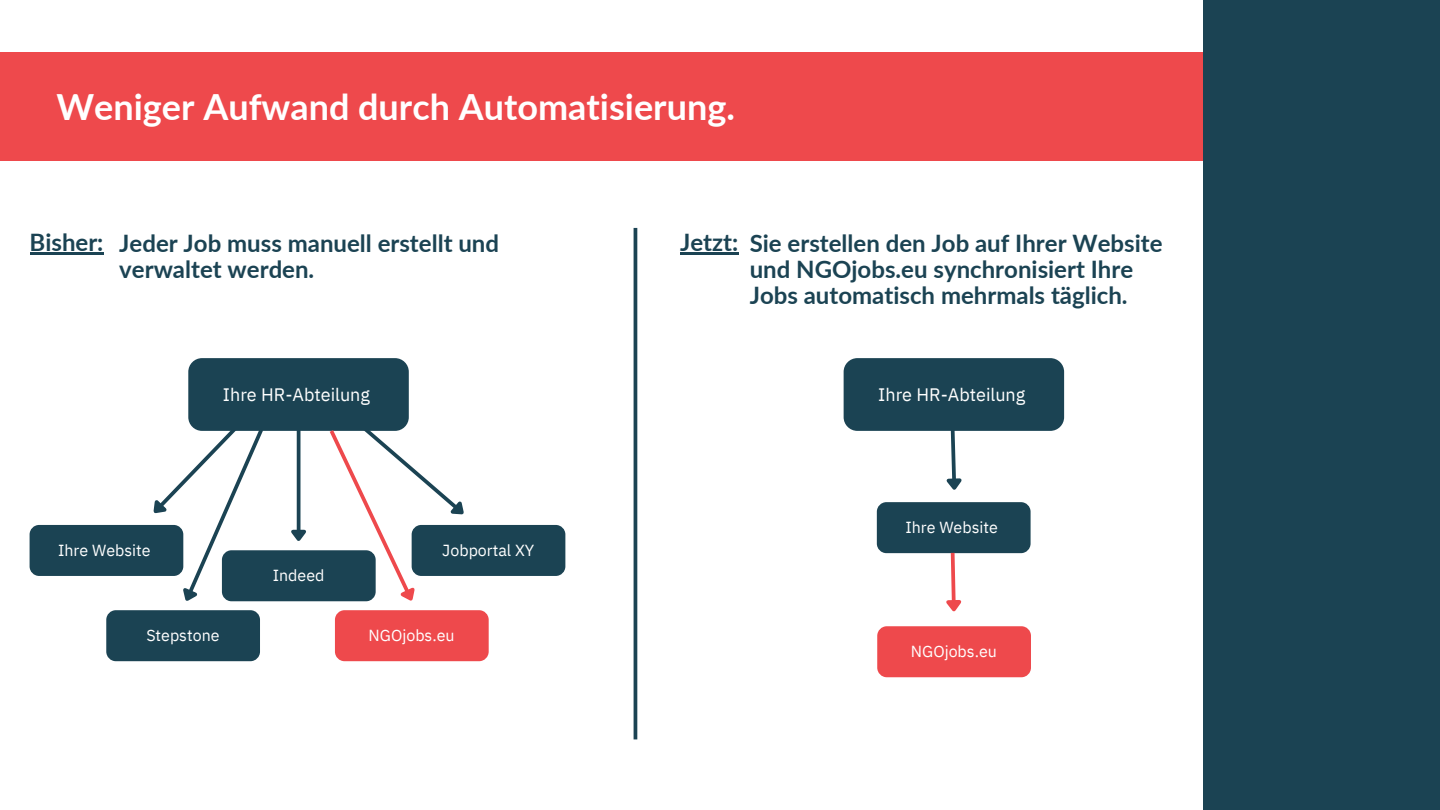
<style>
.page{position:relative;width:1440px;height:810px;background:#fff}
.page>*{position:absolute;margin:0;border:0;box-sizing:border-box;transform-origin:0 0}
.t1{font:700 36px "Lato";color:#fff}
.t2{font:700 24px/26.2px "Lato";color:#1b4353}
.t3{font:18px "IBM Plex Sans";color:#fff}
.t4{font:16px "IBM Plex Sans";color:#fff}
</style>
<div class="page">
<div style="left:0;top:52px;width:1440px;height:109px;background:#ee494c"></div>
<div style="left:1204px;top:0;width:236px;height:810px;background:#1b4353"></div>
<div style="left:188px;top:358px;width:221px;height:73px;background:#1b4353;border-radius:14px"></div>
<div style="left:412px;top:525px;width:153px;height:51px;background:#1b4353;border-radius:10px"></div>
<div style="left:30px;top:525px;width:153px;height:51px;background:#1b4353;border-radius:10px"></div>
<div style="left:106px;top:610px;width:154px;height:51px;background:#1b4353;border-radius:10px"></div>
<div style="left:222px;top:550px;width:154px;height:51px;background:#1b4353;border-radius:10px"></div>
<div style="left:335px;top:610px;width:154px;height:51px;background:#ee494c;border-radius:10px"></div>
<svg style="left:142px;top:419px;width:124px;height:183px"></svg>
<hr style="left:297px;top:426px;width:3px;height:105px;background:#1b4353">
<svg style="left:291px;top:526px;width:15px;height:15px"></svg>
<svg style="left:326px;top:420px;width:148px;height:182px"></svg>
<div style="left:844px;top:358px;width:220px;height:73px;background:#1b4353;border-radius:14px"></div>
<div style="left:877px;top:502px;width:154px;height:51px;background:#1b4353;border-radius:10px"></div>
<div style="left:877px;top:626px;width:154px;height:51px;background:#ee494c;border-radius:10px"></div>
<svg style="left:941px;top:430px;width:24px;height:60px"></svg>
<svg style="left:940px;top:552px;width:25px;height:60px"></svg>
<hr style="left:634px;top:228px;width:3px;height:511px;background:#1b4353">
<hr style="left:30px;top:253px;width:73px;height:2px;background:#1b4353">
<hr style="left:680px;top:253px;width:58px;height:2px;background:#1b4353">
<h1 class="t1" style="left:56px;top:84px;width:680px">Weniger Aufwand durch Automatisierung.</h1>
<p class="t2" style="left:30px;top:229px;width:75px">Bisher:</p>
<p class="t2" style="left:750px;top:229px;width:414px">Sie erstellen den Job auf Ihrer Website und NGOjobs.eu synchronisiert Ihre<br>Jobs automatisch mehrmals täglich.</p>
<p class="t2" style="left:680px;top:229px;width:60px">Jetzt:</p>
<p class="t2" style="left:119px;top:229px;width:381px">Jeder Job muss manuell erstellt und verwaltet werden.</p>
<p class="t3" style="left:223px;top:382px;width:149px">Ihre HR-Abteilung</p>
<p class="t4" style="left:58px;top:540px;width:94px">Ihre Website</p>
<p class="t4" style="left:442px;top:540px;width:94px">Jobportal XY</p>
<p class="t4" style="left:146px;top:625px;width:75px">Stepstone</p>
<p class="t4" style="left:273px;top:565px;width:53px">Indeed</p>
<p class="t4" style="left:369px;top:625px;width:87px">NGOjobs.eu</p>
<p class="t3" style="left:878px;top:382px;width:149px">Ihre HR-Abteilung</p>
<p class="t4" style="left:905px;top:517px;width:94px">Ihre Website</p>
<p class="t4" style="left:911px;top:641px;width:87px">NGOjobs.eu</p>
</div>
